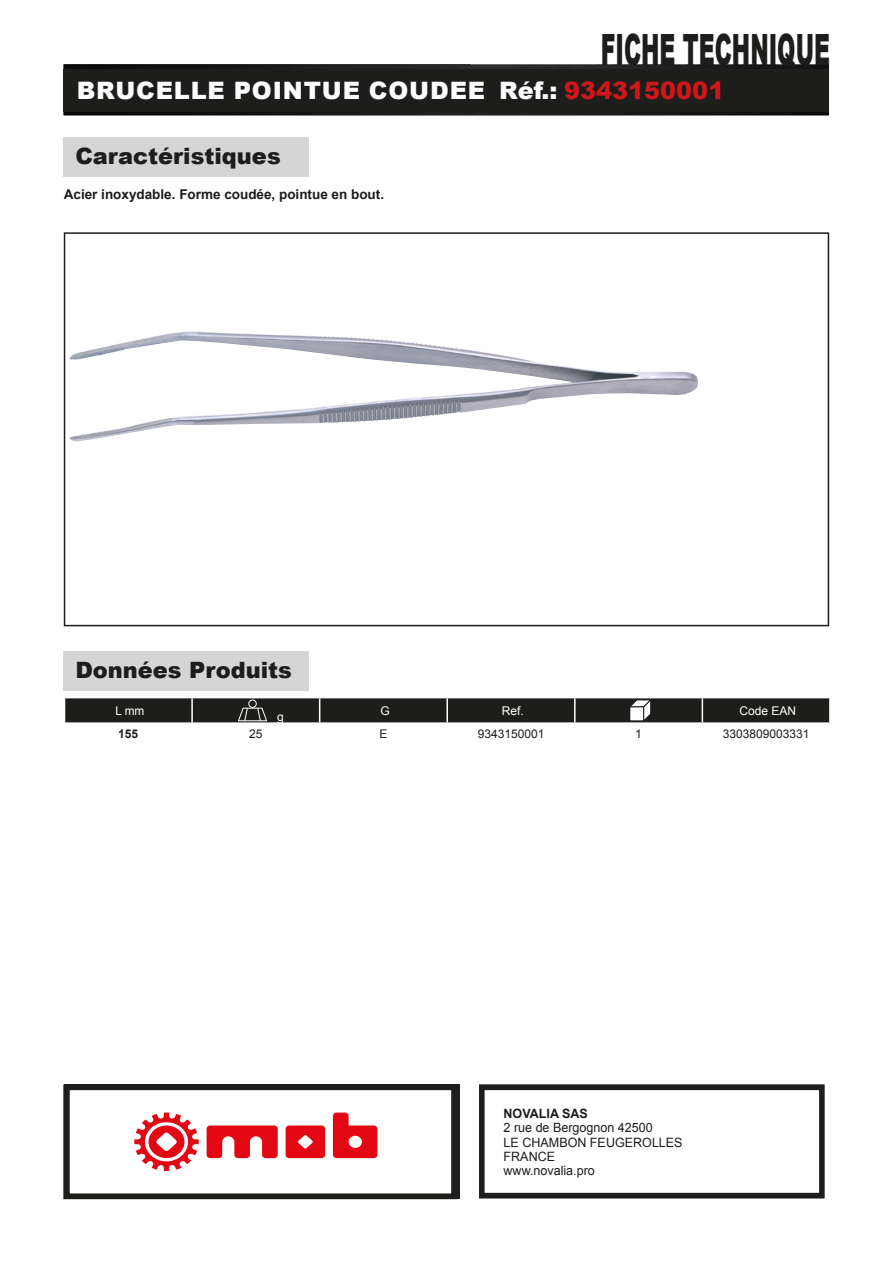
<style>
.page{position:relative;width:893px;height:1263px;background:#fff}
.page>*{position:absolute;margin:0;border:0;box-sizing:border-box;transform-origin:0 0}
.t1{font:900 43.2px "Arial";color:#1d1d1b;scale:.51 1}
.t2{font:900 24px "Arial";letter-spacing:.035em;color:#fcfcfc}
.t3{font:900 22.5px "Arial";color:#1d1d1b}
.t4{font:700 13.5px "Arial";color:#1d1d1b}
.t5{font:12.9px/14.2px "Arial";color:#1d1d1b}
.t6{font:700 12.9px "Arial";color:#1d1d1b}
.t7{font:12px "Arial";color:#1d1d1b}
.t8{font:12px "Arial";color:#fff}
.t9{font:700 12px "Arial";color:#1d1d1b}
.s1{color:#cd171a}
</style>
<div class="page">
<img style="left:64px;top:64px;width:765px;height:51px">
<div style="left:64px;top:69px;width:765px;height:43px;background:#1d1d1b"></div>
<div style="left:479px;top:1084px;width:346px;height:114px;border:6px solid #1d1d1b"></div>
<div style="left:64px;top:137px;width:245px;height:40px;background:#d5d5d5"></div>
<div style="left:64px;top:232px;width:765px;height:394px;border:2px solid #1d1d1b"></div>
<div style="left:64px;top:651px;width:245px;height:40px;background:#d5d5d5"></div>
<svg style="left:64px;top:698px;width:766px;height:25px;background:#2d2d2b"></svg>
<img style="left:69px;top:334px;width:503px;height:108px">
<div style="left:64px;top:1084px;width:393px;height:115px;border:6px solid #1d1d1b"></div>
<svg style="left:207px;top:1125px;width:71px;height:33px"></svg>
<svg style="left:286px;top:1125px;width:39px;height:33px"></svg>
<svg style="left:134px;top:1112px;width:65px;height:59px"></svg>
<svg style="left:333px;top:1112px;width:44px;height:46px"></svg>
<h1 class="t1" style="left:601px;top:18px;width:451px">FICHE TECHNIQUE</h1>
<h2 class="t2" style="left:77px;top:73px;width:649px">BRUCELLE POINTUE COUDEE Réf.: <span class="s1">9343150001</span></h2>
<h3 class="t3" style="left:75px;top:140px;width:207px">Caractéristiques</h3>
<p class="t4" style="left:64px;top:184px;width:322px">Acier inoxydable. Forme coudée, pointue en bout.</p>
<h3 class="t3" style="left:75px;top:654px;width:218px">Données Produits</h3>
<p class="t8" style="left:115px;top:702px;width:30px">L mm</p>
<p class="t8" style="left:277px;top:708px;width:8px">g</p>
<p class="t8" style="left:380px;top:702px;width:11px">G</p>
<p class="t8" style="left:502px;top:702px;width:24px">Ref.</p>
<p class="t8" style="left:739px;top:702px;width:58px">Code EAN</p>
<p class="t9" style="left:118px;top:725px;width:22px">155</p>
<p class="t7" style="left:249px;top:725px;width:15px">25</p>
<p class="t7" style="left:379px;top:725px;width:10px">E</p>
<p class="t7" style="left:478px;top:725px;width:68px">9343150001</p>
<p class="t7" style="left:635px;top:725px;width:8px">1</p>
<p class="t7" style="left:723px;top:725px;width:88px">3303809003331</p>
<p class="t6" style="left:504px;top:1105px;width:86px">NOVALIA SAS</p>
<p class="t5" style="left:504px;top:1121px;width:181px">2 rue de Bergognon 42500<br>LE CHAMBON FEUGEROLLES<br>FRANCE<br>www.novalia.pro</p>
</div>
